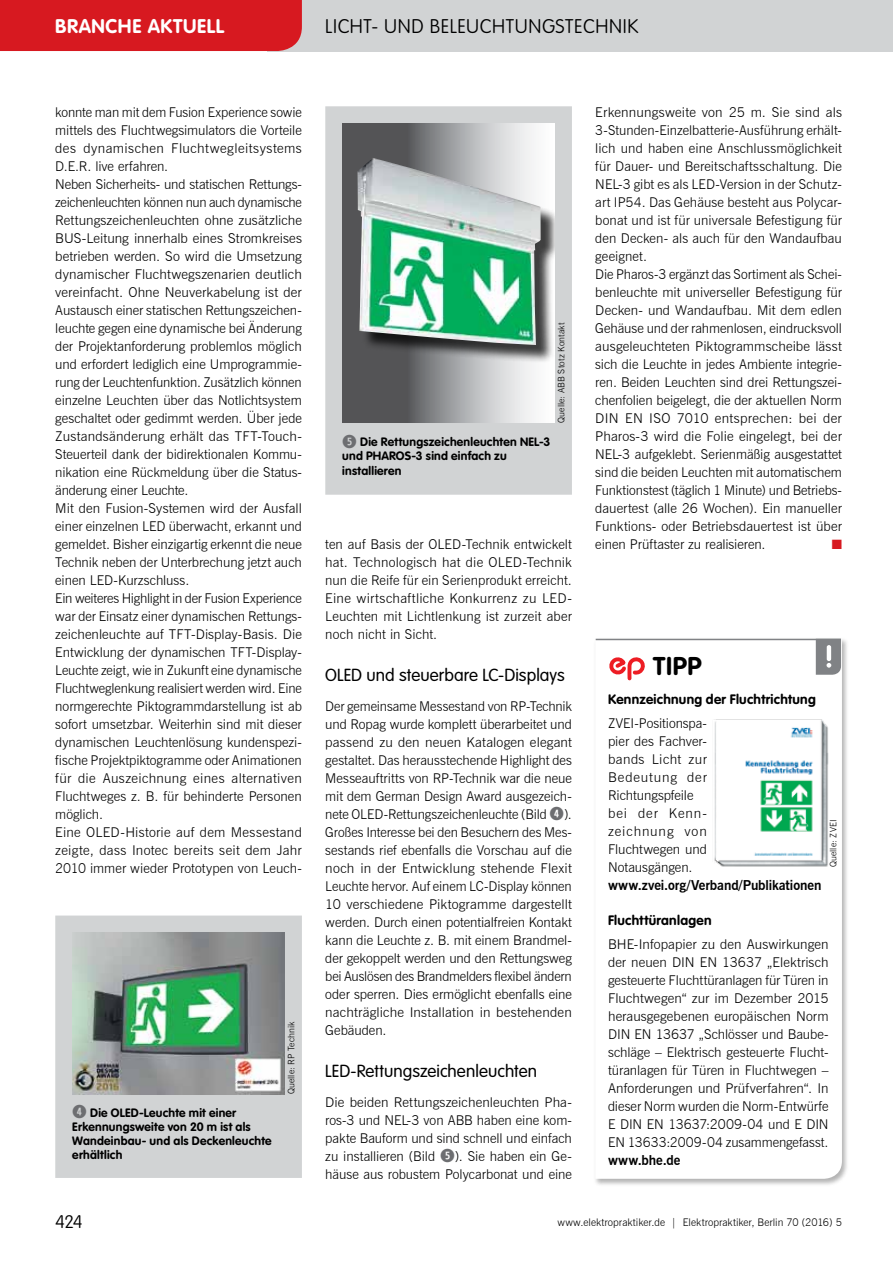
<style>
.page{position:relative;width:893px;height:1263px;background:#fff}
.page>*{position:absolute;margin:0;border:0;box-sizing:border-box;transform-origin:0 0}
.t1{font:700 25.35px "VAG Rounded Std";color:#000}
.t2{font:100 19.5px "VAG Rounded Std";letter-spacing:.035em;color:#000}
.t3{font:700 19.5px "VAG Rounded Std";letter-spacing:.035em;color:#fff}
.t4{font:100 18px "VAG Rounded Std";color:#000}
.t5{font:300 17.25px "VAG Rounded Std";color:#000}
.t6{font:300 13.5px/18px "News Gothic BT";color:#000;text-align:justify}
.t7{font:700 13.5px "VAG Rounded Std";letter-spacing:.02em;color:#000}
.t8{font:700 13.5px "News Gothic BT";letter-spacing:-.005em;color:#000}
.t9{font:13.5px "Zapf Dingbats ITC";color:#d71920}
.t10{font:700 12px/14.2px "VAG Rounded Std";letter-spacing:.02em;color:#000}
.t11{font:300 10.5px "News Gothic BT";letter-spacing:.005em;color:#000}
.t12{font:300 9px "News Gothic BT";letter-spacing:.01em;color:#000}
.s1{font-family:"Combi Numerals Ltd";font-weight:400;font-size:18px;color:#6d6e71}
</style>
<div class="page">
<div style="left:268px;top:0;width:625px;height:51px;background:#d1d3d4"></div>
<div style="left:0;top:0;width:302px;height:51px;background:#d71920"></div>
<div style="left:55px;top:915px;width:247px;height:263px;background:#d1d3d4"></div>
<img style="left:72px;top:932px;width:213px;height:162px">
<div style="left:325px;top:106px;width:247px;height:389px;background:#d1d3d4"></div>
<svg style="left:342px;top:123px;width:213px;height:300px;background:#919294"></svg>
<div style="left:360px;top:161px;width:195px;height:202px;background:#000;opacity:.75"></div>
<img style="left:358px;top:158px;width:183px;height:187px">
<div style="left:593px;top:637px;width:256px;height:550px;background:#000;opacity:.3"></div>
<svg style="left:595px;top:639px;width:247px;height:540px"></svg>
<hr style="left:596px;top:639px;width:245px;height:1px;background:#808285">
<svg style="left:816px;top:640px;width:25px;height:35px"></svg>
<svg style="left:605px;top:653px;width:43px;height:29px"></svg>
<img style="left:707px;top:717px;width:126px;height:155px">
<h2 class="t3" style="left:55px;top:15px;width:170px">Branche Aktuell</h2>
<h2 class="t2" style="left:325px;top:15px;width:315px">LICHT- UND BELEUCHTUNGSTECHNIK</h2>
<p class="t6" style="left:55px;top:103px;width:248px;text-align:left">konnte man mit dem Fusion Experience sowie mittels des Fluchtwegsimulators die Vorteile des dynamischen Fluchtwegleitsystems D.E.R. live erfahren.<br>Neben Sicherheits- und statischen Rettungs&shy;zeichenleuchten können nun auch dynamische Rettungszeichenleuchten ohne zusätzliche BUS-Leitung innerhalb eines Stromkreises betrieben werden. So wird die Umsetzung dynamischer Fluchtwegszenarien deutlich vereinfacht. Ohne Neuverkabelung ist der Austausch einer statischen Rettungszeichen&shy;leuchte gegen eine dynamische bei Änderung der Projektanforderung problemlos möglich und erfordert lediglich eine Umprogrammie&shy;rung der Leuchtenfunktion. Zusätzlich können einzelne Leuchten über das Notlichtsystem geschaltet oder gedimmt werden. Über jede Zustandsänderung erhält das TFT-Touch-Steuerteil dank der bidirektionalen Kommu&shy;nikation eine Rückmeldung über die Status&shy;änderung einer Leuchte.<br>Mit den Fusion-Systemen wird der Ausfall einer einzelnen LED überwacht, erkannt und gemeldet. Bisher einzigartig erkennt die neue Technik neben der Unterbrechung jetzt auch einen LED-Kurzschluss.<br>Ein weiteres Highlight in der Fusion Experience war der Einsatz einer dynamischen Rettungs&shy;zeichenleuchte auf TFT-Display-Basis. Die Entwicklung der dynamischen TFT-Display-Leuchte zeigt, wie in Zukunft eine dynamische Fluchtweglenkung realisiert werden wird. Eine normgerechte Piktogrammdarstellung ist ab sofort umsetzbar. Weiterhin sind mit dieser dynamischen Leuchtenlösung kundenspezi&shy;fische Projektpiktogramme oder Animationen für die Auszeichnung eines alternativen Fluchtweges z. B. für behinderte Personen möglich.<br>Eine OLED-Historie auf dem Messestand zeigte, dass Inotec bereits seit dem Jahr 2010 immer wieder Prototypen von Leuch-</p>
<p class="t10" style="left:72px;top:1106px;width:201px"><span class="s1">4</span> Die OLED-Leuchte mit einer<br>Erkennungsweite von 20 m ist als<br>Wandeinbau- und als Deckenleuchte erhältlich</p>
<p class="t12" style="left:286px;top:1094px;width:74px;rotate:-90deg">Quelle: RP Technik</p>
<h3 class="t4" style="left:55px;top:1211px;width:29px">424</h3>
<p class="t10" style="left:342px;top:435px;width:210px"><span class="s1">5</span> Die Rettungszeichenleuchten NEL-3 und PHAR</p>
<p class="t10" style="left:342px;top:449px;width:166px;text-indent:54px">OS-3 sind einfach zu installieren</p>
<p class="t12" style="left:556px;top:423px;width:102px;rotate:-90deg">Quelle: ABB Stotz Kontakt</p>
<p class="t6" style="left:325px;top:535px;width:248px">ten auf Basis der OLED-Technik entwickelt hat. Technologisch hat die OLED-Technik nun die Reife für ein Serienprodukt erreicht.<br>Eine wirtschaftliche Konkurrenz zu LED-Leuchten mit Lichtlenkung ist zurzeit aber noch nicht in Sicht.</p>
<p class="t5" style="left:325px;top:665px;width:241px">OLED und steuerbare LC-Displays</p>
<p class="t6" style="left:325px;top:697px;width:248px">Der gemeinsame Messestand von RP-Technik und Ropag wurde komplett überarbeitet und passend zu den neuen Katalogen elegant gestaltet. Das herausstechende Highlight des Messeauftritts von RP-Technik war die neue mit dem German Design Award ausgezeich&shy;nete OLED-Rettungszeichenleuchte (Bild <span class="s1">4</span>).<br>Großes Interesse bei den Besuchern des Mes&shy;sestands rief ebenfalls die Vorschau auf die noch in der Entwicklung stehende Flexit Leuchte hervor. Auf einem LC-Display können 10 verschiedene Piktogramme dargestellt werden. Durch einen potentialfreien Kontakt kann die Leuchte z. B. mit einem Brandmel&shy;der gekoppelt werden und den Rettungsweg bei Auslösen des Brandmelders flexibel ändern oder sperren. Dies ermöglicht ebenfalls eine nachträgliche Installation in bestehenden Gebäuden.</p>
<p class="t5" style="left:325px;top:1061px;width:213px">LED-Rettungszeichenleuchten</p>
<p class="t6" style="left:325px;top:1093px;width:248px">Die beiden Rettungszeichenleuchten Pha&shy;ros-3 und NEL-3 von ABB haben eine kom&shy;pakte Bauform und sind schnell und einfach zu installieren (Bild <span class="s1">5</span>). Sie haben ein Ge&shy;häuse aus robustem Polycarbonat und eine</p>
<p class="t6" style="left:595px;top:103px;width:248px;text-align:left">Erkennungsweite von 25 m. Sie sind als 3-Stunden-Einzelbatterie-Ausführung erhält&shy;lich und haben eine Anschlussmöglichkeit für Dauer- und Bereitschaftsschaltung. Die NEL-3 gibt es als LED-Version in der Schutz&shy;art IP54. Das Gehäuse besteht aus Polycar&shy;bonat und ist für universale Befestigung für den Decken- als auch für den Wandaufbau geeignet.<br>Die Pharos-3 ergänzt das Sortiment als Schei&shy;benleuchte mit universeller Befestigung für Decken- und Wandaufbau. Mit dem edlen Gehäuse und der rahmenlosen, eindrucksvoll ausgeleuchteten Piktogrammscheibe lässt sich die Leuchte in jedes Ambiente integrie&shy;ren. Beiden Leuchten sind drei Rettungszei&shy;chenfolien beigelegt, die der aktuellen Norm DIN EN ISO 7010 entsprechen: bei der Pharos-3 wird die Folie eingelegt, bei der NEL-3 aufgeklebt. Serienmäßig ausgestattet sind die beiden Leuchten mit automatischem Funktionstest (täglich 1 Minute) und Betriebs&shy;dauertest (alle 26 Wochen). Ein manueller Funktions- oder Betriebsdauertest ist über einen Prüftaster zu realisieren.</p>
<p class="t9" style="left:832px;top:538px;width:12px">■</p>
<h1 class="t1" style="left:653px;top:651px;width:50px">TIPP</h1>
<p class="t7" style="left:608px;top:691px;width:209px">Kennzeichnung der Fluchtrichtung</p>
<p class="t6" style="left:608px;top:714px;width:100px;text-align:left">ZVEI-Positionspa&shy;pier des Fachver&shy;bands Licht zur<br>Bedeutung der<br>Richtungspfeile bei der Kenn&shy;zeichnung von<br>Fluchtwegen und<br>Notausgängen.</p>
<p class="t8" style="left:608px;top:877px;width:215px">www.zvei.org/Verband/Publikationen</p>
<p class="t7" style="left:608px;top:912px;width:105px">Fluchttüranlagen</p>
<p class="t6" style="left:608px;top:935px;width:222px">BHE-Infopapier zu den Auswirkungen der neuen DIN EN 13637 „Elektrisch gesteuerte Fluchttüranlagen für Türen in Fluchtwegen“ zur im Dezember 2015 herausgegebenen europäischen Norm DIN EN 13637 „Schlösser und Baube&shy;schläge – Elektrisch gesteuerte Flucht&shy;türanlagen für Türen in Fluchtwegen – Anforderungen und Prüfverfahren“. In dieser Norm wurden die Norm-Entwürfe E DIN EN 13637:2009-04 und E DIN EN 13633:2009-04 zusammengefasst.</p>
<p class="t8" style="left:608px;top:1152px;width:74px">www.bhe.de</p>
<p class="t12" style="left:828px;top:867px;width:49px;rotate:-90deg">Quelle: ZVEI</p>
<p class="t11" style="left:557px;top:1216px;width:286px">www.elektropraktiker.de | Elektropraktiker, Berlin 70 (2016) 5</p>
</div>
